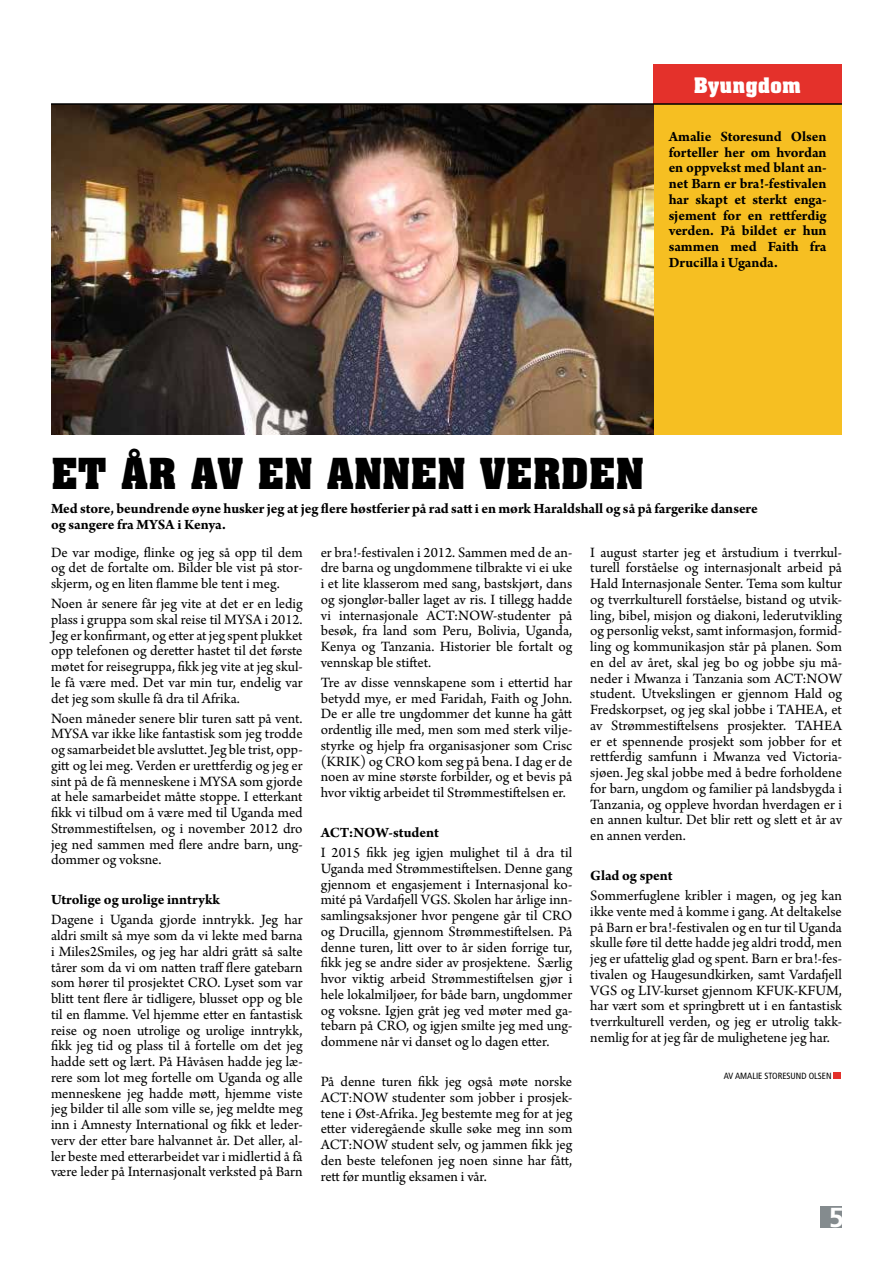
<style>
.page{position:relative;width:893px;height:1263px;background:#fff}
.page>*{position:absolute;margin:0;border:0;box-sizing:border-box;transform-origin:0 0}
.t1{font:700 42px "Aachen BT";color:#000}
.t2{font:700 27.45px "Frutiger";color:#fff}
.t3{font:700 21px "Aachen BT";color:#fff}
.t4{font:15px/15.8px "Arno Pro";letter-spacing:-.005em;color:#000;text-align:justify}
.t5{font:700 15px/15.8px "Arno Pro";letter-spacing:-.005em;color:#000;text-align:justify}
.t6{font:condensed 9px "Frutiger";color:#000}
</style>
<div class="page">
<div style="left:653px;top:104px;width:189px;height:330px;background:#f6bf22"></div>
<div style="left:653px;top:64px;width:189px;height:39px;background:#e4312b"></div>
<img style="left:51px;top:105px;width:602px;height:329px">
<hr style="left:51px;top:103px;width:791px;height:2px;background:#000">
<div style="left:833px;top:1071px;width:8px;height:7px;background:#e4312b"></div>
<div style="left:821px;top:1206px;width:21px;height:22px;background:#848b8e"></div>
<h3 class="t3" style="left:694px;top:72px;width:109px">Byungdom</h3>
<p class="t5" style="left:669px;top:129px;width:159px">Amalie Storesund Olsen forteller her om hvordan en oppvekst med blant an&shy;net Barn er bra!-festivalen har skapt et sterkt enga&shy;sjement for en rettferdig verden. På bildet er hun sammen med Faith fra Drucilla i Uganda.</p>
<h1 class="t1" style="left:51px;top:447px;width:594px">ET ÅR AV EN ANNEN VERDEN</h1>
<p class="t5" style="left:51px;top:501px;width:708px">Med store, beundrende øyne husker jeg at jeg flere høstferier på rad satt i en mørk Haraldshall og så på fargerike dansere og sangere fra MYSA i Kenya.</p>
<p class="t4" style="left:51px;top:545px;width:253px">De var modige, flinke og jeg så opp til dem og det de fortalte om. Bilder ble vist på stor&shy;skjerm, og en liten flamme ble tent i meg.</p>
<p class="t4" style="left:51px;top:596px;width:253px">Noen år senere får jeg vite at det er en ledig plass i gruppa som skal reise til MYSA i 2012.<br>Jeg er konfirmant, og etter at jeg spent plukket opp telefonen og deretter hastet til det første møtet for reisegruppa, fikk jeg vite at jeg skul&shy;le få være med. Det var min tur, endelig var det jeg som skulle få dra til Afrika.</p>
<p class="t4" style="left:51px;top:711px;width:253px">Noen måneder senere blir turen satt på vent.<br>MYSA var ikke like fantastisk som jeg trodde og samarbeidet ble avsluttet. Jeg ble trist, opp&shy;gitt og lei meg. Verden er urettferdig og jeg er sint på de få menneskene i MYSA som gjorde at hele samarbeidet måtte stoppe. I etterkant fikk vi tilbud om å være med til Uganda med Strømmestiftelsen, og i november 2012 dro jeg ned sammen med flere andre barn, ung&shy;dommer og voksne.</p>
<p class="t5" style="left:51px;top:893px;width:171px">Utrolige og urolige inntrykk</p>
<p class="t4" style="left:51px;top:913px;width:253px">Dagene i Uganda gjorde inntrykk. Jeg har aldri smilt så mye som da vi lekte med barna i Miles2Smiles, og jeg har aldri grått så salte tårer som da vi om natten traff flere gatebarn som hører til prosjektet CRO. Lyset som var blitt tent flere år tidligere, blusset opp og ble til en flamme. Vel hjemme etter en fantastisk reise og noen utrolige og urolige inntrykk, fikk jeg tid og plass til å fortelle om det jeg hadde sett og lært. På Håvåsen hadde jeg læ&shy;rere som lot meg fortelle om Uganda og alle menneskene jeg hadde møtt, hjemme viste jeg bilder til alle som ville se, jeg meldte meg inn i Amnesty International og fikk et leder&shy;verv der etter bare halvannet år. Det aller, al&shy;ler beste med etterarbeidet var i midlertid å få være leder på Internasjonalt verksted på Barn</p>
<p class="t4" style="left:321px;top:545px;width:253px">er bra!-festivalen i 2012. Sammen med de an&shy;dre barna og ungdommene tilbrakte vi ei uke i et lite klasserom med sang, bastskjørt, dans og sjonglør-baller laget av ris. I tillegg hadde vi internasjonale ACT:NOW-studenter på besøk, fra land som Peru, Bolivia, Uganda, Kenya og Tanzania. Historier ble fortalt og vennskap ble stiftet.</p>
<p class="t4" style="left:321px;top:675px;width:253px">Tre av disse vennskapene som i ettertid har betydd mye, er med Faridah, Faith og John.<br>De er alle tre ungdommer det kunne ha gått ordentlig ille med, men som med sterk vilje&shy;styrke og hjelp fra organisasjoner som Crisc (KRIK) og CRO kom seg på bena. I dag er de noen av mine største forbilder, og et bevis på hvor viktig arbeidet til Strømmestiftelsen er.</p>
<p class="t5" style="left:321px;top:825px;width:120px">ACT:NOW-student</p>
<p class="t4" style="left:321px;top:845px;width:253px">I 2015 fikk jeg igjen mulighet til å dra til Uganda med Strømmestiftelsen. Denne gang gjennom et engasjement i Internasjonal ko&shy;mité på Vardafjell VGS. Skolen har årlige inn&shy;samlingsaksjoner hvor pengene går til CRO og Drucilla, gjennom Strømmestiftelsen. På denne turen, litt over to år siden forrige tur, fikk jeg se andre sider av prosjektene. Særlig hvor viktig arbeid Strømmestiftelsen gjør i hele lokalmiljøer, for både barn, ungdommer og voksne. Igjen gråt jeg ved møter med ga&shy;tebarn på CRO, og igjen smilte jeg med ung&shy;dommene når vi danset og lo dagen etter.</p>
<p class="t4" style="left:321px;top:1074px;width:253px">På denne turen fikk jeg også møte norske ACT:NOW studenter som jobber i prosjek&shy;tene i Øst-Afrika. Jeg bestemte meg for at jeg etter videregående skulle søke meg inn som ACT:NOW student selv, og jammen fikk jeg den beste telefonen jeg noen sinne har fått, rett før muntlig eksamen i vår.</p>
<p class="t4" style="left:590px;top:545px;width:253px">I august starter jeg et årstudium i tverrkul&shy;turell forståelse og internasjonalt arbeid på Hald Internasjonale Senter. Tema som kultur og tverrkulturell forståelse, bistand og utvik&shy;ling, bibel, misjon og diakoni, lederutvikling og personlig vekst, samt informasjon, formid&shy;ling og kommunikasjon står på planen. Som en del av året, skal jeg bo og jobbe sju må&shy;neder i Mwanza i Tanzania som ACT:NOW student. Utvekslingen er gjennom Hald og Fredskorpset, og jeg skal jobbe i TAHEA, et av Strømmestiftelsens prosjekter. TAHEA er et spennende prosjekt som jobber for et rettferdig samfunn i Mwanza ved Victoria&shy;sjøen. Jeg skal jobbe med å bedre forholdene for barn, ungdom og familier på landsbygda i Tanzania, og oppleve hvordan hverdagen er i en annen kultur. Det blir rett og slett et år av en annen verden.</p>
<p class="t5" style="left:590px;top:868px;width:84px">Glad og spent</p>
<p class="t4" style="left:590px;top:888px;width:253px">Sommerfuglene kribler i magen, og jeg kan ikke vente med å komme i gang. At deltakelse på Barn er bra!-festivalen og en tur til Uganda skulle føre til dette hadde jeg aldri trodd, men jeg er ufattelig glad og spent. Barn er bra!-fes&shy;tivalen og Haugesundkirken, samt Vardafjell VGS og LIV-kurset gjennom KFUK-KFUM, har vært som et springbrett ut i en fantastisk tverrkulturell verden, og jeg er utrolig takk&shy;nemlig for at jeg får de mulighetene jeg har.</p>
<p class="t6" style="left:724px;top:1070px;width:109px">AV AMALIE STORESUND OLSEN</p>
<h2 class="t2" style="left:829px;top:1201px;width:17px">5</h2>
</div>
